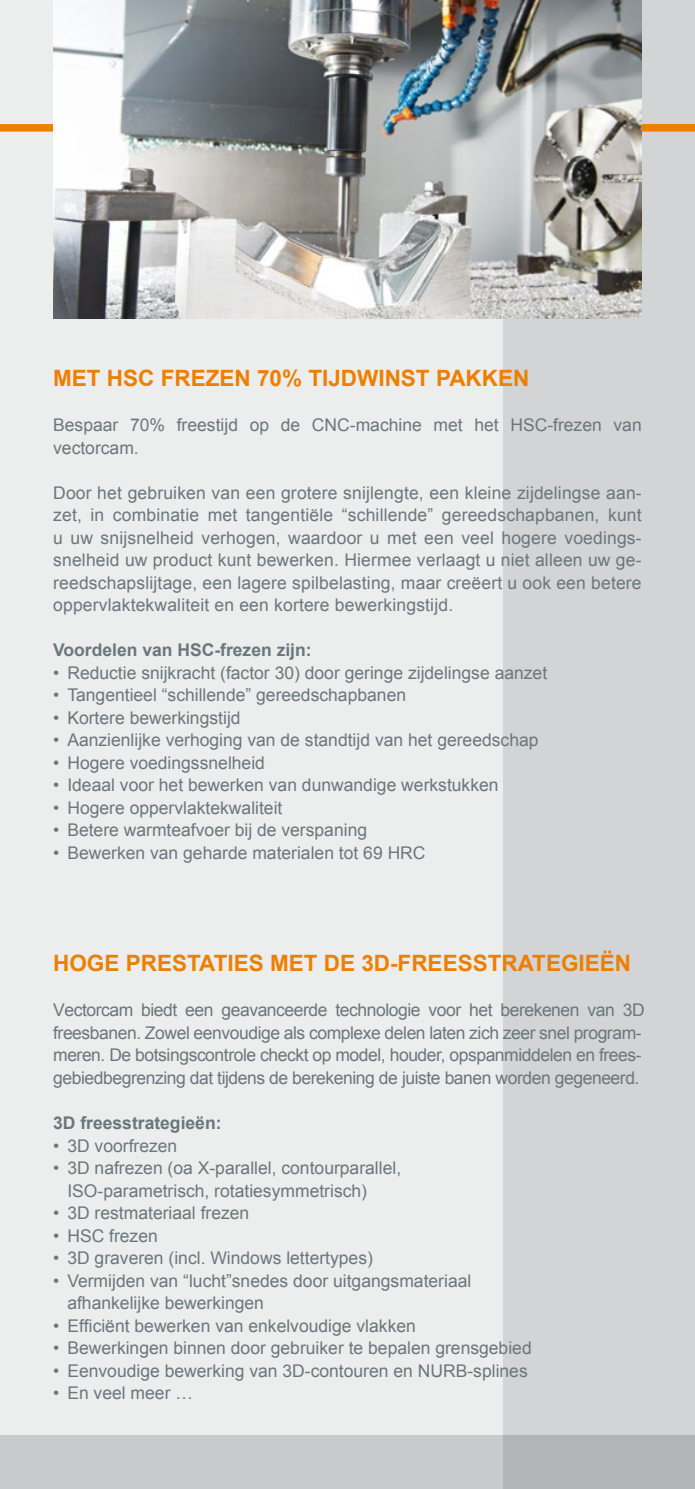
<style>
.page{position:relative;width:695px;height:1489px;background:#fff}
.page>*{position:absolute;margin:0;border:0;box-sizing:border-box;transform-origin:0 0}
.t1{font:700 22.5px "Arial";color:#ee7f00}
.t2{font:17.5px/22.5px "Arial";color:#6b767c}
.t3{font:17.5px/22.5px "Arial";letter-spacing:-.025em;color:#6b767c}
.t4{font:700 17.5px "Arial";color:#6b767c}
.s1{font-style:inherit}
</style>
<div class="page">
<div style="left:0;top:0;width:694px;height:1488px;background:#eceded"></div>
<div style="left:503px;top:0;width:191px;height:1488px;background:#d2d4d5"></div>
<img style="left:694px;top:0;width:1px;height:1488px">
<div style="left:0;top:1435px;width:694px;height:53px;background:linear-gradient(to right,#cfd1d2,#b5b8b9)"></div>
<div style="left:0;top:124px;width:694px;height:8px;background:#ee7f00"></div>
<img style="left:53px;top:0;width:588px;height:318px">
<p class="t1" style="left:53px;top:363px;width:477px">MET HSC FREZEN 70% TIJDWINST PAKKEN</p>
<p class="t2" style="left:53px;top:414px;width:590px">Bespaar 70% freestijd op de CNC-machine met het HSC-frezen van vectorcam.</p>
<p class="t2" style="left:53px;top:481px;width:590px;text-align:justify">Door het gebruiken van een grotere snijlengte, een kleine zijdelingse aan&shy;zet, in combinatie met tangentiële “schillende” gereedschapbanen, kunt u uw snijsnelheid verhogen, waardoor u met een veel hogere voedings&shy;snelheid uw product kunt bewerken. Hiermee verlaagt u niet alleen uw ge&shy;reedschapslijtage, een lagere spilbelasting, maar creëert u ook een betere oppervlaktekwaliteit en een kortere bewerkingstijd.</p>
<p class="t4" style="left:53px;top:638px;width:260px">Voordelen van HSC-frezen zijn:</p>
<p class="t2" style="left:53px;top:661px;width:495px">• Reductie snijkracht (factor 30) door geringe zijdelingse aanzet</p>
<p class="t2" style="left:53px;top:684px;width:354px">• Tangentieel “schillende” gereedschapbanen</p>
<p class="t2" style="left:53px;top:706px;width:189px">• Kortere bewerkingstijd</p>
<p class="t2" style="left:53px;top:729px;width:487px">• Aanzienlijke verhoging van de standtijd van het gereedschap</p>
<p class="t2" style="left:53px;top:751px;width:213px">• Hogere voedingssnelheid</p>
<p class="t2" style="left:53px;top:774px;width:447px">• Ideaal voor het bewerken van dunwandige werkstukken</p>
<p class="t2" style="left:53px;top:796px;width:231px">• Hogere oppervlaktekwaliteit</p>
<p class="t2" style="left:53px;top:819px;width:315px">• Betere warmteafvoer bij de verspaning</p>
<p class="t2" style="left:53px;top:841px;width:374px">• Bewerken van geharde materialen tot 69 HRC</p>
<p class="t1" style="left:53px;top:948px;width:579px">HOGE PRESTATIES MET DE 3D-FREESSTRATEGIEËN</p>
<p class="t3" style="left:53px;top:999px;width:593px"><span class="s1">V</span>ectorcam biedt een geavanceerde technologie voor het berekenen van 3D freesbanen. Zowel eenvoudige als complexe delen laten zich zeer snel program&shy;meren. De botsingscontrole checkt op model, houder, opspanmiddelen en frees&shy;gebiedbegrenzing dat tijdens de berekening de juiste banen worden gegeneerd.</p>
<p class="t4" style="left:53px;top:1111px;width:170px">3D freesstrategieën:</p>
<p class="t2" style="left:53px;top:1134px;width:126px">• 3D voorfrezen</p>
<p class="t2" style="left:67px;top:1156px;width:335px;text-indent:-14px">• 3D nafrezen (oa X-parallel, contourparallel,<br>ISO-parametrisch, rotatiesymmetrisch)</p>
<p class="t2" style="left:53px;top:1201px;width:198px">• 3D restmateriaal frezen</p>
<p class="t2" style="left:53px;top:1224px;width:106px">• HSC frezen</p>
<p class="t2" style="left:53px;top:1246px;width:321px">• 3D graveren (incl. Windows lettertypes)</p>
<p class="t2" style="left:67px;top:1269px;width:405px;text-indent:-14px">• Vermijden van “lucht”snedes door uitgangsmateriaal afhankelijke bewerkingen</p>
<p class="t2" style="left:53px;top:1314px;width:364px">• Efficiënt bewerken van enkelvoudige vlakken</p>
<p class="t2" style="left:53px;top:1336px;width:480px">• Bewerkingen binnen door gebruiker te bepalen grensgebied</p>
<p class="t2" style="left:53px;top:1359px;width:476px">• Eenvoudige bewerking van 3D-contouren en NURB-splines</p>
<p class="t2" style="left:53px;top:1381px;width:141px">• En veel meer …</p>
</div>
